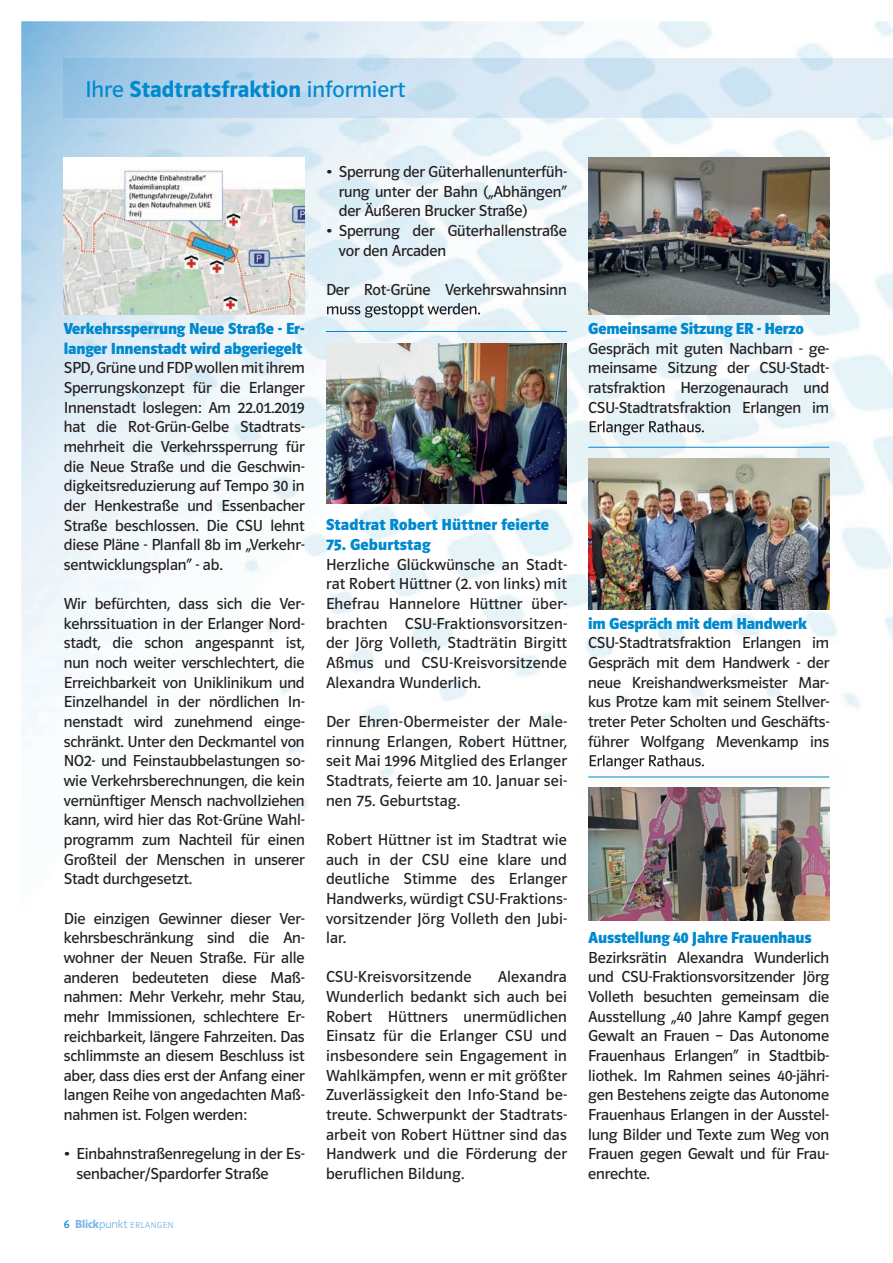
<style>
.page{position:relative;width:893px;height:1263px;background:#fff}
.page>*{position:absolute;margin:0;border:0;box-sizing:border-box;transform-origin:0 0}
.t1{font:600 23.85px "Polo 22";color:#0089cf}
.t2{font:16.5px/19.6px "Polo 22 Buch";letter-spacing:-.01em;color:#231f20;text-align:justify}
.t3{font:700 16.5px/19.6px "Polo 22";letter-spacing:-.01em;color:#0089cf}
.t4{font:700 16.5px "Polo 22";letter-spacing:.01em;color:#0089cf}
.t5{font:16.5px "Polo 22 Buch";letter-spacing:.01em;color:#231f20}
.t6{font:9px "Polo 22 Leicht";letter-spacing:.05em;color:#77b6e4}
.s1{font-family:"Polo 22 Buch";font-weight:400}
.s2{font-family:"Polo 22 Buch";font-size:12px;color:#0089cf}
.s3{font-family:"Polo 22";font-weight:600;font-size:12px}
.s4{font-size:12px}
</style>
<div class="page">
<img style="left:21px;top:21px;width:872px;height:900px">
<img style="left:64px;top:58px;width:829px;height:59px">
<img style="left:64px;top:157px;width:241px;height:157px">
<img style="left:308px;top:304px;width:277px;height:55px">
<img style="left:327px;top:304px;width:153px;height:14px">
<hr style="left:326px;top:331px;width:241px;height:1px;background:#0089cf">
<img style="left:326px;top:344px;width:241px;height:160px">
<img style="left:588px;top:157px;width:241px;height:157px">
<img style="left:570px;top:419px;width:277px;height:56px">
<img style="left:590px;top:421px;width:114px;height:15px">
<hr style="left:588px;top:447px;width:241px;height:1px;background:#0089cf">
<img style="left:588px;top:459px;width:241px;height:150px">
<img style="left:570px;top:749px;width:277px;height:56px">
<img style="left:588px;top:749px;width:241px;height:1px">
<img style="left:590px;top:755px;width:114px;height:14px">
<hr style="left:588px;top:777px;width:241px;height:1px;background:#0089cf">
<img style="left:588px;top:788px;width:241px;height:133px">
<h1 class="t1" style="left:85px;top:76px;width:322px"><span class="s1">Ihre</span> Stadtratsfraktion <span class="s1">informiert</span></h1>
<p class="t3" style="left:64px;top:319px;width:242px">Verkehrssperrung Neue Straße - Er&shy;langer Innenstadt wird abgeriegelt</p>
<p class="t2" style="left:64px;top:358px;width:242px">SPD, Grüne und FDP wollen mit ihrem Sperrungskonzept für die Erlanger Innenstadt loslegen: Am 22.01.2019 hat die Rot-Grün-Gelbe Stadtrats&shy;mehrheit die Verkehrssperrung für die Neue Straße und die Geschwin&shy;digkeitsreduzierung auf Tempo 30 in der Henkestraße und Essenbacher Straße beschlossen. Die CSU lehnt diese Pläne - Planfall 8b im „Verkehr&shy;sentwicklungsplan“ - ab.</p>
<p class="t2" style="left:64px;top:594px;width:242px">Wir befürchten, dass sich die Ver&shy;kehrssituation in der Erlanger Nord&shy;stadt, die schon angespannt ist, nun noch weiter verschlechtert, die Erreichbarkeit von Uniklinikum und Einzelhandel in der nördlichen In&shy;nenstadt wird zunehmend einge&shy;schränkt. Unter den Deckmantel von NO2- und Feinstaubbelastungen so&shy;wie Verkehrsberechnungen, die kein vernünftiger Mensch nachvollziehen kann, wird hier das Rot-Grüne Wahl&shy;programm zum Nachteil für einen Großteil der Menschen in unserer Stadt durchgesetzt.</p>
<p class="t2" style="left:64px;top:908px;width:242px">Die einzigen Gewinner dieser Ver&shy;kehrsbeschränkung sind die An&shy;wohner der Neuen Straße. Für alle anderen bedeuteten diese Maß&shy;nahmen: Mehr Verkehr, mehr Stau, mehr Immissionen, schlechtere Er&shy;reichbarkeit, längere Fahrzeiten. Das schlimmste an diesem Beschluss ist aber, dass dies erst der Anfang einer langen Reihe von angedachten Maß&shy;nahmen ist. Folgen werden:</p>
<p class="t2" style="left:77px;top:1144px;width:230px;text-indent:-13px">• Einbahnstraßenregelung in der Es&shy;senbacher/Spardorfer Straße</p>
<p class="t6" style="left:64px;top:1220px;width:111px"><span class="s2">6</span> <span class="s3">Blick</span><span class="s4">punkt</span> ERLANGEN</p>
<p class="t2" style="left:339px;top:162px;width:230px;text-indent:-13px">• Sperrung der Güterhallenunterfüh&shy;rung unter der Bahn („Abhängen“ der Äußeren Brucker Straße)</p>
<p class="t2" style="left:339px;top:221px;width:230px;text-indent:-13px">• Sperrung der Güterhallenstraße vor den Arcaden</p>
<p class="t2" style="left:326px;top:280px;width:242px">Der Rot-Grüne Verkehrswahnsinn</p>
<p class="t4" style="left:326px;top:515px;width:224px">Stadtrat Robert Hüttner feierte</p>
<p class="t4" style="left:326px;top:535px;width:106px">75. Geburtstag</p>
<p class="t2" style="left:326px;top:555px;width:242px">Herzliche Glückwünsche an Stadt&shy;rat Robert Hüttner (2. von links) mit Ehefrau Hannelore Hüttner über&shy;brachten CSU-Fraktionsvorsitzen&shy;der Jörg Volleth, Stadträtin Birgitt Aßmus und CSU-Kreisvorsitzende Alexandra Wunderlich.</p>
<p class="t2" style="left:326px;top:712px;width:242px">Der Ehren-Obermeister der Male&shy;rinnung Erlangen, Robert Hüttner, seit Mai 1996 Mitglied des Erlanger Stadtrats, feierte am 10. Januar sei&shy;nen 75. Geburtstag.</p>
<p class="t2" style="left:326px;top:830px;width:242px">Robert Hüttner ist im Stadtrat wie auch in der CSU eine klare und deutliche Stimme des Erlanger Handwerks, würdigt CSU-Fraktions&shy;vorsitzender Jörg Volleth den Jubi&shy;lar.</p>
<p class="t5" style="left:326px;top:968px;width:147px">CSU-Kreisvorsitzende</p>
<p class="t2" style="left:326px;top:967px;width:242px;text-indent:172px">Alexandra Wunderlich bedankt sich auch bei Robert Hüttners unermüdlichen Einsatz für die Erlanger CSU und insbesondere sein Engagement in Wahlkämpfen, wenn er mit größter Zuverlässigkeit den Info-Stand be&shy;treute. Schwerpunkt der Stadtrats&shy;arbeit von Robert Hüttner sind das Handwerk und die Förderung der beruflichen Bildung.</p>
<p class="t3" style="left:588px;top:319px;width:217px">Gemeinsame Sitzung ER - Herzo</p>
<p class="t2" style="left:588px;top:338px;width:242px">Gespräch mit guten Nachbarn - ge&shy;meinsame Sitzung der CSU-Stadt&shy;ratsfraktion Herzogenaurach und CSU-Stadtratsfraktion Erlangen im</p>
<p class="t3" style="left:588px;top:613px;width:220px">im Gespräch mit dem Handwerk</p>
<p class="t2" style="left:588px;top:633px;width:242px">CSU-Stadtratsfraktion Erlangen im Gespräch mit dem Handwerk - der neue Kreishandwerksmeister Mar&shy;kus Protze kam mit seinem Stellver&shy;treter Peter Scholten und Geschäfts&shy;führer Wolfgang Mevenkamp ins</p>
<p class="t3" style="left:588px;top:928px;width:225px">Ausstellung 40 Jahre Frauenhaus</p>
<p class="t2" style="left:588px;top:947px;width:242px">Bezirksrätin Alexandra Wunderlich und CSU-Fraktionsvorsitzender Jörg Volleth besuchten gemeinsam die Ausstellung „40 Jahre Kampf gegen Gewalt an Frauen – Das Autonome Frauenhaus Erlangen“ in Stadtbib&shy;liothek. Im Rahmen seines 40-jähri&shy;gen Bestehens zeigte das Autonome Frauenhaus Erlangen in der Ausstel&shy;lung Bilder und Texte zum Weg von Frauen gegen Gewalt und für Frau&shy;enrechte.</p>
</div>
